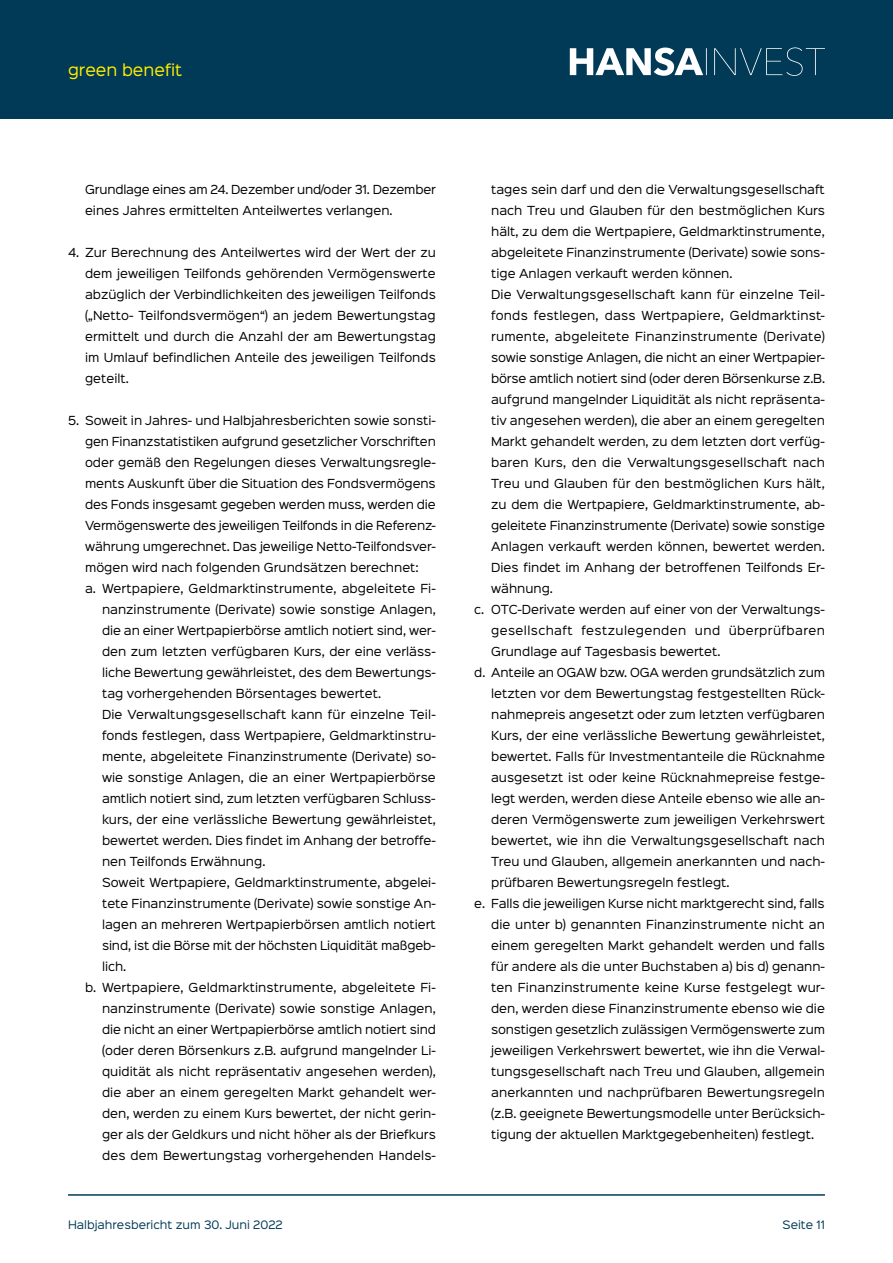
<style>
.page{position:relative;width:893px;height:1263px;background:#fff}
.page>*{position:absolute;margin:0;border:0;box-sizing:border-box;transform-origin:0 0}
.t1{font:15px "Sinkin Sans 400";color:#ffed00}
.t2{font:11.25px/21px "Sinkin Sans 400";color:#000}
.t3{font:11.25px "Sinkin Sans 400";letter-spacing:.035em;color:#000}
.t4{font:10.5px "Sinkin Sans 400";color:#003a56}
</style>
<div class="page">
<div style="left:0;top:0;width:893px;height:119px;background:#003a56"></div>
<svg style="left:570px;top:47px;width:255px;height:29px"></svg>
<hr style="left:68px;top:1194px;width:757px;height:2px;background:#003a56">
<h1 class="t1" style="left:68px;top:57px;width:116px">green benefit</h1>
<p class="t2" style="left:85px;top:178px;width:352px">Grundlage eines am 24. Dezember und/oder 31. Dezember eines Jahres ermittelten Anteilwertes verlangen.</p>
<p class="t2" style="left:85px;top:241px;width:352px;text-align:justify;text-indent:-17px">4. Zur Berechnung des Anteilwertes wird der Wert der zu dem jeweiligen Teilfonds gehörenden Vermögenswerte abzüglich der Verbindlichkeiten des jeweiligen Teilfonds („Netto- Teilfondsvermögen“) an jedem Bewertungstag ermittelt und durch die Anzahl der am Bewertungstag im Umlauf befindlichen Anteile des jeweiligen Teilfonds geteilt.</p>
<p class="t2" style="left:68px;top:409px;width:369px">5. Soweit in Jahres- und Halbjahresberichten sowie sonsti-</p>
<p class="t2" style="left:85px;top:430px;width:352px">gen Finanzstatistiken aufgrund gesetzlicher Vorschriften</p>
<p class="t2" style="left:85px;top:451px;width:352px">oder gemäß den Regelungen dieses Verwaltungsregle-</p>
<p class="t2" style="left:85px;top:472px;width:352px">ments Auskunft über die Situation des Fondsvermögens</p>
<p class="t2" style="left:85px;top:493px;width:352px">des Fonds insgesamt gegeben werden muss, werden die</p>
<p class="t2" style="left:85px;top:514px;width:352px">Vermögenswerte des jeweiligen Teilfonds in die Referenz-</p>
<p class="t2" style="left:85px;top:535px;width:352px">währung umgerechnet. Das jeweilige Netto-Teilfondsver-</p>
<p class="t2" style="left:85px;top:556px;width:335px">mögen wird nach folgenden Grundsätzen berechnet:</p>
<p class="t2" style="left:85px;top:577px;width:352px">a. Wertpapiere, Geldmarktinstrumente, abgeleitete Fi-</p>
<p class="t2" style="left:102px;top:598px;width:335px">nanzinstrumente (Derivate) sowie sonstige Anlagen,</p>
<p class="t2" style="left:102px;top:619px;width:335px">die an einer Wertpapierbörse amtlich notiert sind, wer-</p>
<p class="t2" style="left:102px;top:640px;width:335px">den zum letzten verfügbaren Kurs, der eine verläss-</p>
<p class="t2" style="left:102px;top:661px;width:335px">liche Bewertung gewährleistet, des dem Bewertungs-</p>
<p class="t2" style="left:102px;top:682px;width:281px">tag vorhergehenden Börsentages bewertet.</p>
<p class="t2" style="left:102px;top:703px;width:335px">Die Verwaltungsgesellschaft kann für einzelne Teil-</p>
<p class="t2" style="left:102px;top:724px;width:335px">fonds festlegen, dass Wertpapiere, Geldmarktinstru-</p>
<p class="t2" style="left:102px;top:745px;width:335px">mente, abgeleitete Finanzinstrumente (Derivate) so-</p>
<p class="t2" style="left:102px;top:766px;width:335px">wie sonstige Anlagen, die an einer Wertpapierbörse</p>
<p class="t2" style="left:102px;top:787px;width:335px">amtlich notiert sind, zum letzten verfügbaren Schluss-</p>
<p class="t2" style="left:102px;top:808px;width:335px">kurs, der eine verlässliche Bewertung gewährleistet,</p>
<p class="t2" style="left:102px;top:829px;width:335px">bewertet werden. Dies findet im Anhang der betroffe-</p>
<p class="t2" style="left:102px;top:850px;width:165px">nen Teilfonds Erwähnung.</p>
<p class="t2" style="left:102px;top:871px;width:335px">Soweit Wertpapiere, Geldmarktinstrumente, abgelei-</p>
<p class="t2" style="left:102px;top:892px;width:335px">tete Finanzinstrumente (Derivate) sowie sonstige An-</p>
<p class="t2" style="left:102px;top:913px;width:335px">lagen an mehreren Wertpapierbörsen amtlich notiert</p>
<p class="t2" style="left:102px;top:934px;width:335px">sind, ist die Börse mit der höchsten Liquidität maßgeb-</p>
<p class="t2" style="left:102px;top:955px;width:26px">lich.</p>
<p class="t2" style="left:85px;top:976px;width:352px">b. Wertpapiere, Geldmarktinstrumente, abgeleitete Fi-</p>
<p class="t2" style="left:102px;top:997px;width:335px">nanzinstrumente (Derivate) sowie sonstige Anlagen,</p>
<p class="t2" style="left:102px;top:1018px;width:335px">die nicht an einer Wertpapierbörse amtlich notiert sind</p>
<p class="t2" style="left:102px;top:1039px;width:335px">(oder deren Börsenkurs z.B. aufgrund mangelnder Li-</p>
<p class="t2" style="left:102px;top:1060px;width:335px">quidität als nicht repräsentativ angesehen werden),</p>
<p class="t2" style="left:102px;top:1081px;width:335px">die aber an einem geregelten Markt gehandelt wer-</p>
<p class="t2" style="left:102px;top:1102px;width:335px">den, werden zu einem Kurs bewertet, der nicht gerin-</p>
<p class="t2" style="left:102px;top:1123px;width:335px">ger als der Geldkurs und nicht höher als der Briefkurs</p>
<p class="t2" style="left:102px;top:1144px;width:335px">des dem Bewertungstag vorhergehenden Handels-</p>
<p class="t2" style="left:491px;top:178px;width:335px">tages sein darf und den die Verwaltungsgesellschaft</p>
<p class="t2" style="left:491px;top:199px;width:335px">nach Treu und Glauben für den bestmöglichen Kurs</p>
<p class="t2" style="left:491px;top:220px;width:335px">hält, zu dem die Wertpapiere, Geldmarktinstrumente,</p>
<p class="t2" style="left:491px;top:241px;width:335px">abgeleitete Finanzinstrumente (Derivate) sowie sons-</p>
<p class="t2" style="left:491px;top:262px;width:243px">tige Anlagen verkauft werden können.</p>
<p class="t2" style="left:491px;top:283px;width:335px">Die Verwaltungsgesellschaft kann für einzelne Teil-</p>
<p class="t2" style="left:491px;top:304px;width:335px">fonds festlegen, dass Wertpapiere, Geldmarktinst-</p>
<p class="t2" style="left:491px;top:325px;width:335px">rumente, abgeleitete Finanzinstrumente (Derivate)</p>
<p class="t2" style="left:491px;top:346px;width:335px">sowie sonstige Anlagen, die nicht an einer Wertpapier-</p>
<p class="t2" style="left:491px;top:367px;width:335px">börse amtlich notiert sind (oder deren Börsenkurse z.B.</p>
<p class="t2" style="left:491px;top:388px;width:335px">aufgrund mangelnder Liquidität als nicht repräsenta-</p>
<p class="t2" style="left:491px;top:409px;width:335px">tiv angesehen werden), die aber an einem geregelten</p>
<p class="t2" style="left:491px;top:430px;width:335px">Markt gehandelt werden, zu dem letzten dort verfüg-</p>
<p class="t2" style="left:491px;top:451px;width:335px">baren Kurs, den die Verwaltungsgesellschaft nach</p>
<p class="t2" style="left:491px;top:472px;width:335px">Treu und Glauben für den bestmöglichen Kurs hält,</p>
<p class="t2" style="left:491px;top:493px;width:335px">zu dem die Wertpapiere, Geldmarktinstrumente, ab-</p>
<p class="t2" style="left:491px;top:514px;width:335px">geleitete Finanzinstrumente (Derivate) sowie sonstige</p>
<p class="t2" style="left:491px;top:535px;width:335px">Anlagen verkauft werden können, bewertet werden.</p>
<p class="t2" style="left:491px;top:556px;width:335px">Dies findet im Anhang der betroffenen Teilfonds Er-</p>
<p class="t2" style="left:491px;top:577px;width:63px">wähnung.</p>
<p class="t2" style="left:474px;top:598px;width:352px">c. OTC-Derivate werden auf einer von der Verwaltungs-</p>
<p class="t3" style="left:491px;top:621px;width:335px">gesellschaft festzulegenden und überprüfbaren</p>
<p class="t2" style="left:491px;top:640px;width:231px">Grundlage auf Tagesbasis bewertet.</p>
<p class="t2" style="left:474px;top:661px;width:352px">d. Anteile an OGAW bzw. OGA werden grundsätzlich zum</p>
<p class="t2" style="left:491px;top:682px;width:335px">letzten vor dem Bewertungstag festgestellten Rück-</p>
<p class="t2" style="left:491px;top:703px;width:335px">nahmepreis angesetzt oder zum letzten verfügbaren</p>
<p class="t2" style="left:491px;top:724px;width:335px">Kurs, der eine verlässliche Bewertung gewährleistet,</p>
<p class="t2" style="left:491px;top:745px;width:335px">bewertet. Falls für Investmentanteile die Rücknahme</p>
<p class="t2" style="left:491px;top:766px;width:335px">ausgesetzt ist oder keine Rücknahmepreise festge-</p>
<p class="t2" style="left:491px;top:787px;width:335px">legt werden, werden diese Anteile ebenso wie alle an-</p>
<p class="t2" style="left:491px;top:808px;width:335px">deren Vermögenswerte zum jeweiligen Verkehrswert</p>
<p class="t2" style="left:491px;top:829px;width:335px">bewertet, wie ihn die Verwaltungsgesellschaft nach</p>
<p class="t2" style="left:491px;top:850px;width:335px">Treu und Glauben, allgemein anerkannten und nach-</p>
<p class="t2" style="left:491px;top:871px;width:240px">prüfbaren Bewertungsregeln festlegt.</p>
<p class="t2" style="left:474px;top:892px;width:352px">e. Falls die jeweiligen Kurse nicht marktgerecht sind, falls</p>
<p class="t2" style="left:491px;top:913px;width:335px">die unter b) genannten Finanzinstrumente nicht an</p>
<p class="t2" style="left:491px;top:934px;width:335px">einem geregelten Markt gehandelt werden und falls</p>
<p class="t2" style="left:491px;top:955px;width:335px">für andere als die unter Buchstaben a) bis d) genann-</p>
<p class="t2" style="left:491px;top:976px;width:335px">ten Finanzinstrumente keine Kurse festgelegt wur-</p>
<p class="t2" style="left:491px;top:997px;width:335px">den, werden diese Finanzinstrumente ebenso wie die</p>
<p class="t2" style="left:491px;top:1018px;width:335px">sonstigen gesetzlich zulässigen Vermögenswerte zum</p>
<p class="t2" style="left:491px;top:1039px;width:335px">jeweiligen Verkehrswert bewertet, wie ihn die Verwal-</p>
<p class="t2" style="left:491px;top:1060px;width:335px">tungsgesellschaft nach Treu und Glauben, allgemein</p>
<p class="t2" style="left:491px;top:1081px;width:335px">anerkannten und nachprüfbaren Bewertungsregeln</p>
<p class="t2" style="left:491px;top:1102px;width:335px">(z.B. geeignete Bewertungsmodelle unter Berücksich-</p>
<p class="t2" style="left:491px;top:1123px;width:325px">tigung der aktuellen Marktgegebenheiten) festlegt.</p>
<p class="t4" style="left:68px;top:1216px;width:216px">Halbjahresbericht zum 30. Juni 2022</p>
<p class="t4" style="left:783px;top:1216px;width:44px">Seite 11</p>
</div>
